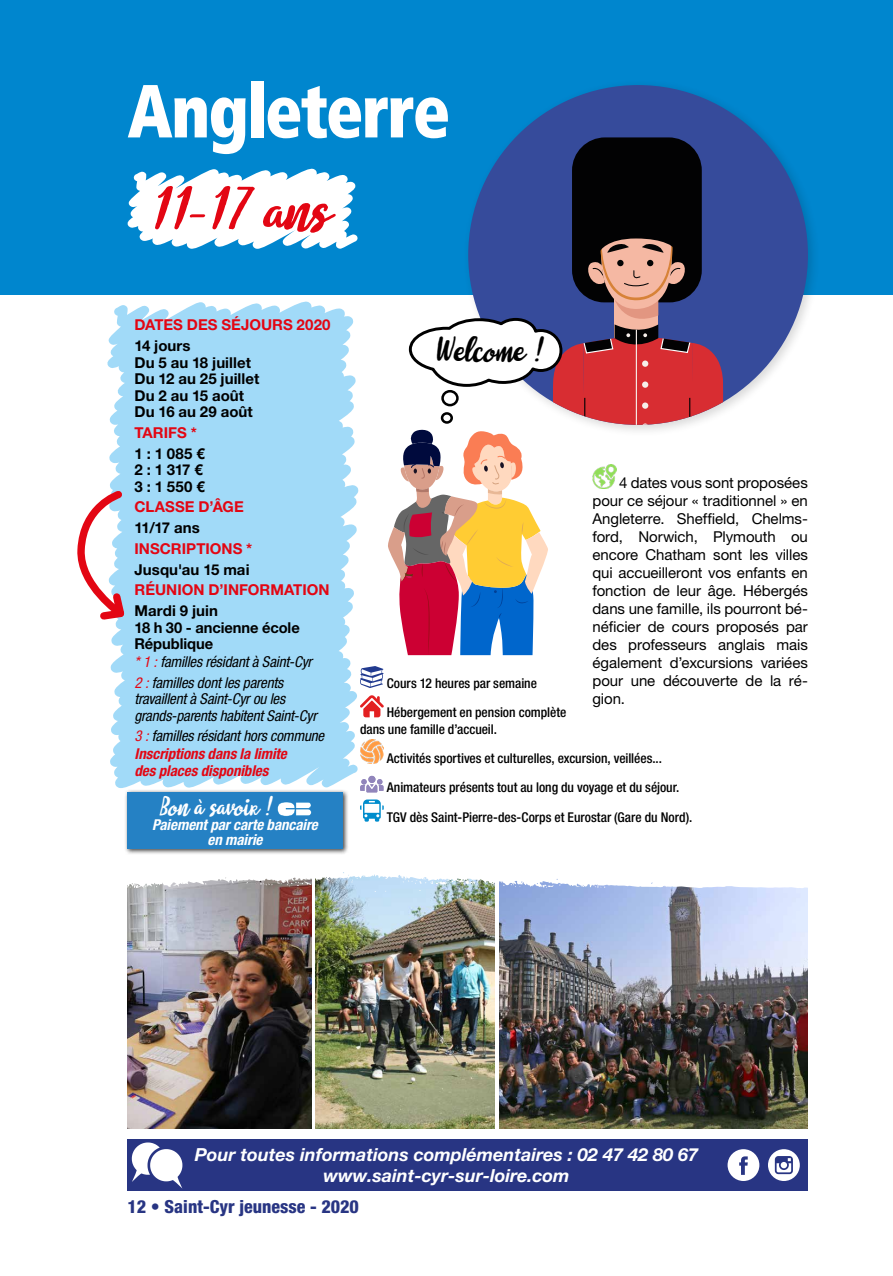
<style>
.page{position:relative;width:893px;height:1276px;background:#fff}
.page>*{position:absolute;margin:0;border:0;box-sizing:border-box;transform-origin:0 0}
.t1{font:900 condensed 75px "Frutiger";letter-spacing:-.03em;color:#fff;scale:.9 1}
.t2{font:italic 60px "Molleat";color:#e30613;scale:1.12 1}
.t3{font:italic 34.95px "Molleat";color:#000}
.t4{font:italic 27px "Molleat";color:#fff}
.t5{font:italic 700 18px/21.6px "Helvetica Neue LT Pro";color:#fff;text-align:center}
.t6{font:800 condensed 18px "Helvetica Neue LT Std";color:#283583}
.t7{font:15px/18px "Helvetica Neue LT Pro";letter-spacing:-.005em;color:#000;text-align:justify}
.t8{font:700 15px/16.5px "Helvetica Neue LT Std";color:#000}
.t9{font:italic condensed 15px/20.7px "Helvetica Neue LT Pro";letter-spacing:-.015em;color:#000}
.t10{font:700 15px "Helvetica Neue LT Std";color:#e30613}
.t11{font:italic 700 condensed 15px/16.5px "Helvetica Neue LT Std";letter-spacing:-.005em;color:#e30613}
.t12{font:italic 700 condensed 15px/15px "Helvetica Neue LT Std";letter-spacing:-.005em;color:#fff;text-align:center}
.t13{font:500 condensed 13.5px/29.2px "Helvetica Neue LT Pro";color:#000}
.s1{color:#e30613}
</style>
<div class="page">
<img style="left:127px;top:892px;width:184px;height:236px">
<img style="left:499px;top:892px;width:309px;height:236px">
<img style="left:315px;top:892px;width:180px;height:236px">
<div style="left:0;top:0;width:893px;height:294px;background:#0086ce"></div>
<div style="left:462px;top:79px;width:358px;height:358px;background:#000;opacity:.15"></div>
<div style="left:468px;top:85px;width:340px;height:340px;background:#364b9b;border-radius:50%"></div>
<div style="left:572px;top:137px;width:130px;height:165px;background:#020203;border-radius:33px"></div>
<div style="left:128px;top:1139px;width:680px;height:52px;background:#283583"></div>
<svg style="left:132px;top:1142px;width:50px;height:46px"></svg>
<svg style="left:728px;top:1149px;width:31px;height:32px"></svg>
<svg style="left:768px;top:1149px;width:32px;height:32px"></svg>
<svg style="left:127px;top:168px;width:231px;height:81px"></svg>
<svg style="left:360px;top:666px;width:24px;height:22px"></svg>
<svg style="left:360px;top:695px;width:24px;height:22px"></svg>
<img style="left:360px;top:739px;width:24px;height:24px">
<svg style="left:360px;top:776px;width:24px;height:16px"></svg>
<svg style="left:360px;top:799px;width:24px;height:22px"></svg>
<svg style="left:107px;top:301px;width:252px;height:487px;background:#a9ddf8"></svg>
<svg style="left:77px;top:487px;width:52px;height:137px"></svg>
<svg style="left:387px;top:188px;width:336px;height:467px"></svg>
<svg style="left:127px;top:872px;width:681px;height:20px"></svg>
<div style="left:124px;top:789px;width:225px;height:66px;background:#000;opacity:.75"></div>
<div style="left:127px;top:792px;width:216px;height:57px;background:#2581c4"></div>
<svg style="left:277px;top:802px;width:34px;height:14px"></svg>
<h1 class="t1" style="left:128px;top:65px;width:360px">Angleterre</h1>
<h2 class="t2" style="left:148px;top:174px;width:163px">11-17 ans</h2>
<p class="t10" style="left:134px;top:316px;width:198px">DATES DES SÉJOURS 2020</p>
<p class="t8" style="left:134px;top:337px;width:126px">14 jours<br>Du 5 au 18 juillet<br>Du 12 au 25 juillet<br>Du 2 au 15 août<br>Du 16 au 29 août</p>
<p class="t10" style="left:134px;top:423px;width:64px">TARIFS *</p>
<p class="t8" style="left:134px;top:445px;width:72px">1 : 1 085 €<br>2 : 1 317 €<br>3 : 1 550 €</p>
<p class="t10" style="left:134px;top:498px;width:111px">CLASSE D’ÂGE</p>
<p class="t8" style="left:134px;top:519px;width:67px">11/17 ans</p>
<p class="t10" style="left:134px;top:539px;width:119px">INSCRIPTIONS *</p>
<p class="t8" style="left:134px;top:561px;width:117px">Jusqu'au 15 mai</p>
<p class="t10" style="left:134px;top:581px;width:197px">RÉUNION D’INFORMATION</p>
<p class="t8" style="left:134px;top:602px;width:167px">Mardi 9 juin<br>18 h 30 - ancienne école<br>République</p>
<p class="t9" style="left:134px;top:651px;width:179px"><span class="s1">* 1 :</span> familles résidant à Saint-Cyr<br><span class="s1">2 :</span> familles dont les parents</p>
<p class="t9" style="left:134px;top:691px;width:184px;line-height:16.5px">travaillent à Saint-Cyr ou les grands-parents habitent Saint-Cyr</p>
<p class="t9" style="left:134px;top:726px;width:191px"><span class="s1">3 :</span> familles résidant hors commune</p>
<p class="t11" style="left:134px;top:746px;width:154px">Inscriptions dans la limite des places disponibles</p>
<h3 class="t4" style="left:158px;top:790px;width:114px">Bon à savoir !</h3>
<p class="t12" style="left:152px;top:817px;width:167px">Paiement par carte bancaire en mairie</p>
<h3 class="t3" style="left:433px;top:329px;width:110px">Welcome !</h3>
<p class="t7" style="left:592px;top:474px;width:217px;text-indent:27px">4 dates vous sont proposées pour ce séjour « traditionnel » en Angleterre. Sheffield, Chelms&shy;ford, Norwich, Plymouth ou encore Chatham sont les villes qui accueilleront vos enfants en fonction de leur âge. Hébergés dans une famille, ils pourront bé&shy;néficier de cours proposés par des professeurs anglais mais également d’excursions variées pour une découverte de la ré&shy;gion.</p>
<p class="t13" style="left:387px;top:668px;width:181px">Cours 12 heures par semaine<br>Hébergement en pension complète</p>
<p class="t13" style="left:387px;top:714px;width:307px;text-indent:-27px">dans une famille d’accueil.<br>Activités sportives et culturelles, excursion, veillées...<br>Animateurs présents tout au long du voyage et du séjour.<br>TGV dès Saint-Pierre-des-Corps et Eurostar (Gare du Nord).</p>
<p class="t5" style="left:195px;top:1143px;width:505px">Pour toutes informations complémentaires : 02 47 42 80 67 www.saint-cyr-sur-loire.com</p>
<p class="t6" style="left:128px;top:1195px;width:233px">12 • Saint-Cyr jeunesse - 2020</p>
</div>
